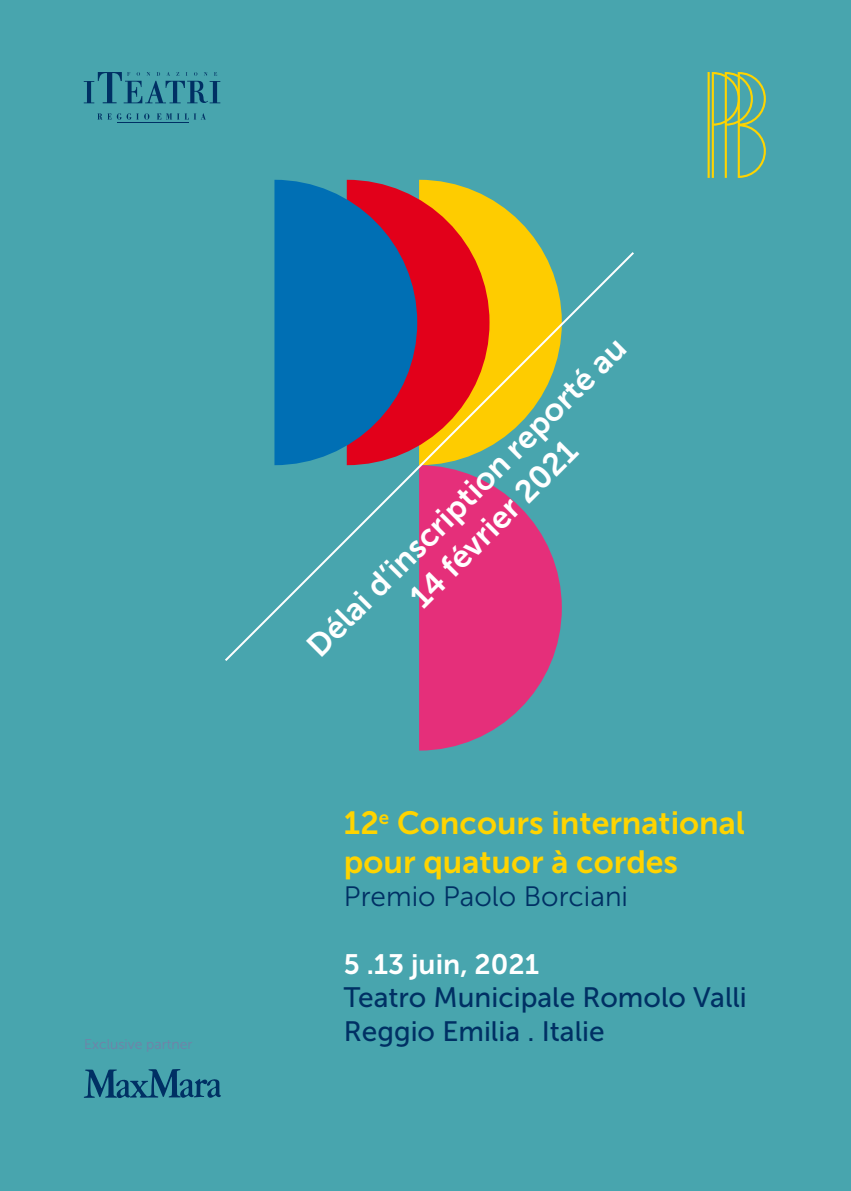
<style>
.page{position:relative;width:851px;height:1191px;background:#fff}
.page>*{position:absolute;margin:0;border:0;box-sizing:border-box;transform-origin:0 0}
.t1{font:32px/38.4px "Museo Sans 700";color:#ffd400}
.t2{font:32px/38.4px "Museo Sans 700";color:#fff;text-align:center}
.t3{font:28px/33.6px "Museo Sans 500";color:#003064}
.t4{font:28px "Museo Sans 300";color:#003064}
.t5{font:28px "Museo Sans 700";color:#fff}
.t6{font:14px "Museo Sans 300";color:#7281a8}
</style>
<div class="page">
<div style="left:0;top:0;width:850px;height:1191px;background:#48a5ae"></div>
<svg style="left:711px;top:72px;width:55px;height:106px"></svg>
<hr style="left:737px;top:72px;width:2px;height:106px;background:#ffd400">
<hr style="left:707px;top:72px;width:2px;height:106px;background:#ffd400">
<svg style="left:417px;top:180px;width:134px;height:570px"></svg>
<svg style="left:225px;top:250px;width:409px;height:413px"></svg>
<svg style="left:274px;top:180px;width:143px;height:285px;background:#295e99"></svg>
<svg style="left:97px;top:113px;width:109px;height:7px"></svg>
<hr style="left:117px;top:123px;width:71px;height:1px;background:#003064">
<svg style="left:84px;top:72px;width:136px;height:31px"></svg>
<svg style="left:84px;top:1069px;width:137px;height:29px"></svg>
<p class="t6" style="left:84px;top:1037px;width:110px">Exclusive partner</p>
<p class="t2" style="left:299px;top:637px;width:438px;rotate:-45deg">Délai d’inscription reporté au<br>14 février 2021</p>
<p class="t1" style="left:344px;top:804px;width:402px">12<sup>e</sup> Concours international pour quatuor à cordes</p>
<p class="t4" style="left:344px;top:881px;width:285px">Premio Paolo Borciani</p>
<p class="t5" style="left:344px;top:948px;width:196px">5 .13 juin, 2021</p>
<p class="t3" style="left:344px;top:980px;width:404px">Teatro Municipale Romolo Valli<br>Reggio Emilia . Italie</p>
</div>
